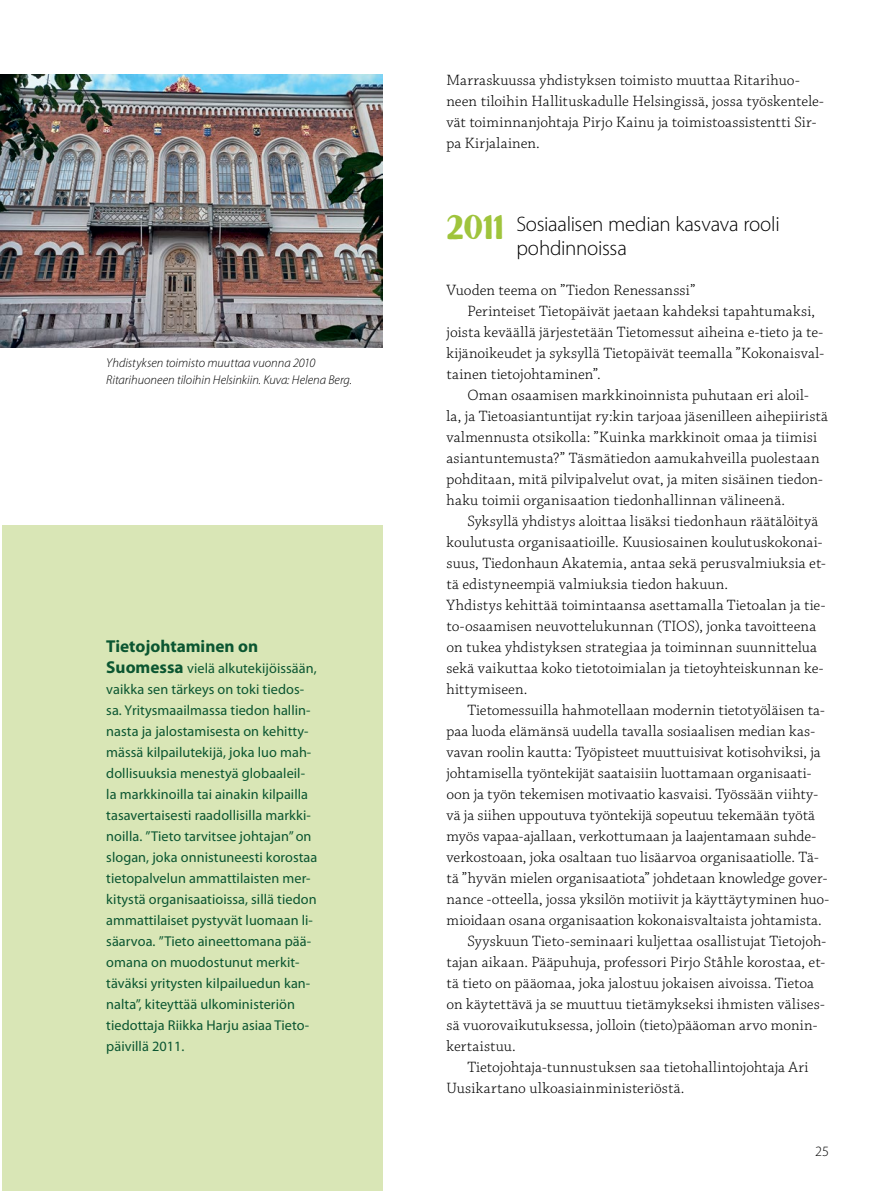
<style>
.page{position:relative;width:893px;height:1191px;background:#fff}
.page>*{position:absolute;margin:0;border:0;box-sizing:border-box;transform-origin:0 0}
.vots{font:300 21px/24px "Myriad Pro";letter-spacing:-.015em;color:#000}
.Leipis_Myriad{font:700 17.25px "Myriad Pro";color:#0b5631}
.SIS_LEIPIS{font:300 15.75px/21px "Chaparral Pro";letter-spacing:.005em;color:#000}
.LEIPIS{font:300 15.75px/21px "Chaparral Pro";letter-spacing:.01em;color:#000}
.Leipis_Myriad-2{font:14.25px/21px "Myriad Pro";letter-spacing:.005em;color:#0b5631}
.t1{font:300 14.25px "Myriad Pro";color:#000}
.KUVATEKSTI{font:italic 300 12.75px/16.5px "Myriad Pro";color:#000}
.s1{font-weight:700;font-size:17.25px}
.s2{font-family:"Brixton Sans TC";font-weight:700;font-size:34.5px;color:#9fc43c}
</style>
<div class="page">
<div style="left:2px;top:526px;width:381px;height:665px;background:#d9e6b6"></div>
<img style="left:0;top:74px;width:383px;height:273px">
<p class="KUVATEKSTI" style="left:106px;top:355px;width:247px">Yhdistyksen toimisto muuttaa vuonna 2010<br>Ritarihuoneen tiloihin Helsinkiin. Kuva: Helena Berg.</p>
<p class="Leipis_Myriad" style="left:106px;top:635px;width:153px">Tietojohtaminen on</p>
<p class="Leipis_Myriad-2" style="left:106px;top:657px;width:213px"><span class="s1">Suomessa</span> vielä alkutekijöissään, vaikka sen tärkeys on toki tiedos&shy;sa. Yritysmaailmassa tiedon hallin&shy;nasta ja jalostamisesta on kehitty&shy;mässä kilpailutekijä, joka luo mah&shy;dollisuuksia menestyä globaaleil&shy;la markkinoilla tai ainakin kilpailla tasavertaisesti raadollisilla markki&shy;noilla. ”Tieto tarvitsee johtajan” on slogan, joka onnistuneesti korostaa tietopalvelun ammattilaisten mer&shy;kitystä organisaatioissa, sillä tiedon ammattilaiset pystyvät luomaan li&shy;säarvoa. ”Tieto aineettomana pää&shy;omana on muodostunut merkit&shy;täväksi yritysten kilpailuedun kan&shy;nalta”, kiteyttää ulkoministeriön tiedottaja Riikka Harju asiaa Tieto&shy;päivillä 2011.</p>
<p class="LEIPIS" style="left:446px;top:70px;width:379px">Marraskuussa yhdistyksen toimisto muuttaa Ritarihuo&shy;neen tiloihin Hallituskadulle Helsingissä, jossa työskentele&shy;vät toiminnanjohtaja Pirjo Kainu ja toimistoassistentti Sir&shy;pa Kirjalainen.</p>
<p class="vots" style="left:516px;top:213px;width:265px;text-indent:-70px"><span class="s2">2011</span> Sosiaalisen median kasvava rooli pohdinnoissa</p>
<p class="LEIPIS" style="left:446px;top:280px;width:251px">Vuoden teema on ”Tiedon Renessanssi”</p>
<p class="SIS_LEIPIS" style="left:446px;top:301px;width:379px;text-indent:21px">Perinteiset Tietopäivät jaetaan kahdeksi tapahtumaksi, joista keväällä järjestetään Tietomessut aiheina e-tieto ja te&shy;kijänoikeudet ja syksyllä Tietopäivät teemalla ”Kokonaisval&shy;tainen tietojohtaminen”.</p>
<p class="SIS_LEIPIS" style="left:446px;top:385px;width:383px;text-indent:21px">Oman osaamisen markkinoinnista puhutaan eri aloil-<br>la, ja Tietoasiantuntijat ry:kin tarjoaa jäsenilleen aihepiiristä valmennusta otsikolla: ”Kuinka markkinoit omaa ja tiimisi asiantuntemusta?” Täsmätiedon aamukahveilla puolestaan pohditaan, mitä pilvipalvelut ovat, ja miten sisäinen tiedon&shy;haku toimii organisaation tiedonhallinnan välineenä.</p>
<p class="SIS_LEIPIS" style="left:446px;top:511px;width:381px;text-indent:21px">Syksyllä yhdistys aloittaa lisäksi tiedonhaun räätälöityä koulutusta organisaatioille. Kuusiosainen koulutuskokonai&shy;suus, Tiedonhaun Akatemia, antaa sekä perusvalmiuksia et&shy;tä edistyneempiä valmiuksia tiedon hakuun.</p>
<p class="LEIPIS" style="left:446px;top:595px;width:380px">Yhdistys kehittää toimintaansa asettamalla Tietoalan ja tie&shy;to-osaamisen neuvottelukunnan (TIOS), jonka tavoitteena on tukea yhdistyksen strategiaa ja toiminnan suunnittelua sekä vaikuttaa koko tietotoimialan ja tietoyhteiskunnan ke&shy;hittymiseen.</p>
<p class="SIS_LEIPIS" style="left:446px;top:700px;width:384px;text-indent:21px">Tietomessuilla hahmotellaan modernin tietotyöläisen ta&shy;paa luoda elämänsä uudella tavalla sosiaalisen median kas&shy;vavan roolin kautta: Työpisteet muuttuisivat kotisohviksi, ja johtamisella työntekijät saataisiin luottamaan organisaati&shy;oon ja työn tekemisen motivaatio kasvaisi. Työssään viihty&shy;vä ja siihen uppoutuva työntekijä sopeutuu tekemään työtä myös vapaa-ajallaan, verkottumaan ja laajentamaan suhde&shy;verkostoaan, joka osaltaan tuo lisäarvoa organisaatiolle. Tä&shy;tä ”hyvän mielen organisaatiota” johdetaan knowledge gover&shy;nance -otteella, jossa yksilön motiivit ja käyttäytyminen huo&shy;mioidaan osana organisaation kokonaisvaltaista johtamista.</p>
<p class="SIS_LEIPIS" style="left:446px;top:931px;width:381px;text-indent:21px">Syyskuun Tieto-seminaari kuljettaa osallistujat Tietojoh&shy;tajan aikaan. Pääpuhuja, professori Pirjo Ståhle korostaa, et&shy;tä tieto on pääomaa, joka jalostuu jokaisen aivoissa. Tietoa on käytettävä ja se muuttuu tietämykseksi ihmisten välises&shy;sä vuorovaikutuksessa, jolloin (tieto)pääoman arvo monin&shy;kertaistuu.</p>
<p class="SIS_LEIPIS" style="left:446px;top:1057px;width:364px;text-indent:21px">Tietojohtaja-tunnustuksen saa tietohallintojohtaja Ari<br>Uusikartano ulkoasiainministeriöstä.</p>
<p class="t1" style="left:815px;top:1143px;width:15px">25</p>
</div>
